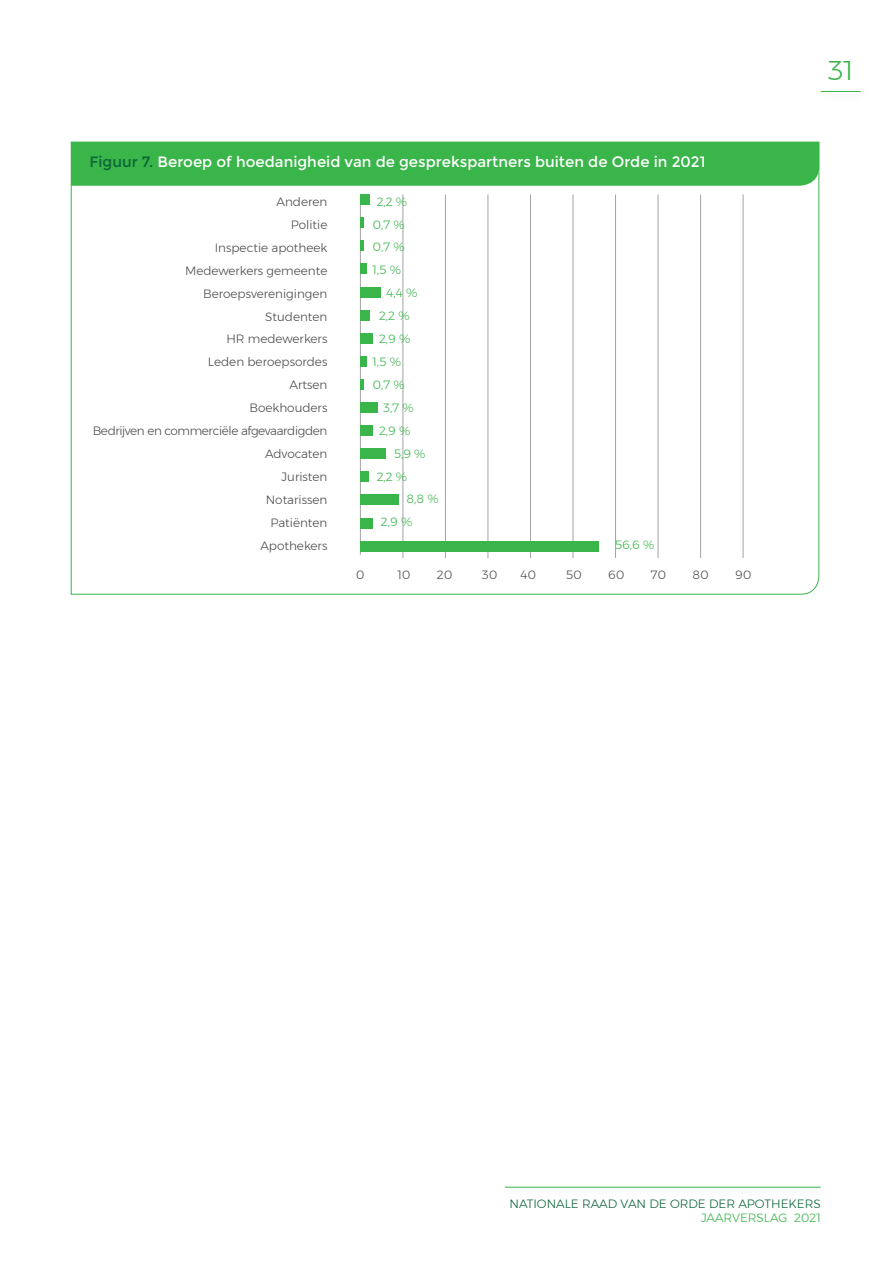
<style>
.page{position:relative;width:893px;height:1263px;background:#fff}
.page>*{position:absolute;margin:0;border:0;box-sizing:border-box;transform-origin:0 0}
.t1{font:300 27px "Gontserrat";color:#3ab54a}
.t2{font:15px "Montserrat";color:#fff}
.t3{font:300 12px "Gontserrat";color:#4b4c4d}
.t4{font:300 12px "Gontserrat";color:#3ab54a}
.t5{font:300 12px "Gontserrat";letter-spacing:-.03em;color:#4b4c4d}
.t6{font:300 12px "Gontserrat";color:#0c6638}
.s1{color:#0c6638}
</style>
<div class="page">
<div style="left:501px;top:1181px;width:330px;height:18px;background:#231f20;opacity:.25"></div>
<hr style="left:505px;top:1187px;width:316px;height:1px;background:#3ab54a">
<hr style="left:821px;top:91px;width:40px;height:1px;background:#3ab54a">
<svg style="left:70px;top:141px;width:750px;height:454px"></svg>
<div style="left:71px;top:142px;width:748px;height:44px;background:#3ab54a"></div>
<hr style="left:360px;top:194px;width:1px;height:361px;background:#a3a4a8">
<hr style="left:402px;top:194px;width:1px;height:364px;background:#a3a4a8">
<hr style="left:445px;top:194px;width:1px;height:364px;background:#a3a4a8">
<hr style="left:488px;top:194px;width:1px;height:364px;background:#a3a4a8">
<hr style="left:530px;top:194px;width:1px;height:364px;background:#a3a4a8">
<hr style="left:573px;top:194px;width:1px;height:364px;background:#a3a4a8">
<hr style="left:615px;top:194px;width:1px;height:364px;background:#a3a4a8">
<hr style="left:658px;top:194px;width:1px;height:364px;background:#a3a4a8">
<hr style="left:700px;top:194px;width:1px;height:364px;background:#a3a4a8">
<hr style="left:743px;top:194px;width:1px;height:364px;background:#a3a4a8">
<div style="left:360px;top:194px;width:9px;height:11px;background:#3ab54a"></div>
<svg style="left:360px;top:217px;width:3px;height:11px"></svg>
<svg style="left:360px;top:240px;width:3px;height:11px"></svg>
<div style="left:360px;top:263px;width:6px;height:11px;background:#3ab54a"></div>
<div style="left:360px;top:287px;width:20px;height:11px;background:#3ab54a"></div>
<div style="left:360px;top:310px;width:9px;height:11px;background:#3ab54a"></div>
<div style="left:360px;top:333px;width:12px;height:11px;background:#3ab54a"></div>
<div style="left:360px;top:356px;width:6px;height:11px;background:#3ab54a"></div>
<svg style="left:360px;top:379px;width:3px;height:11px"></svg>
<div style="left:360px;top:402px;width:18px;height:11px;background:#3ab54a"></div>
<div style="left:360px;top:425px;width:12px;height:11px;background:#3ab54a"></div>
<div style="left:360px;top:448px;width:25px;height:11px;background:#3ab54a"></div>
<div style="left:360px;top:471px;width:9px;height:11px;background:#3ab54a"></div>
<div style="left:360px;top:494px;width:38px;height:11px;background:#3ab54a"></div>
<div style="left:360px;top:518px;width:12px;height:10px;background:#3ab54a"></div>
<div style="left:360px;top:541px;width:238px;height:11px;background:#3ab54a"></div>
<p class="t2" style="left:89px;top:153px;width:617px"><span class="s1">Figuur 7.</span> Beroep of hoedanigheid van de gesprekspartners buiten de Orde in 2021</p>
<p class="t3" style="left:276px;top:193px;width:52px">Anderen</p>
<p class="t3" style="left:291px;top:216px;width:38px">Politie</p>
<p class="t3" style="left:215px;top:239px;width:114px">Inspectie apotheek</p>
<p class="t3" style="left:185px;top:261px;width:144px">Medewerkers gemeente</p>
<p class="t3" style="left:203px;top:284px;width:126px">Beroepsverenigingen</p>
<p class="t3" style="left:265px;top:307px;width:64px">Studenten</p>
<p class="t3" style="left:226px;top:330px;width:103px">HR medewerkers</p>
<p class="t3" style="left:208px;top:353px;width:121px">Leden beroepsordes</p>
<p class="t3" style="left:290px;top:376px;width:39px">Artsen</p>
<p class="t3" style="left:249px;top:399px;width:79px">Boekhouders</p>
<p class="t5" style="left:93px;top:422px;width:236px">Bedrijven en commerciële afgevaardigden</p>
<p class="t3" style="left:265px;top:445px;width:64px">Advocaten</p>
<p class="t3" style="left:282px;top:468px;width:47px">Juristen</p>
<p class="t3" style="left:266px;top:491px;width:63px">Notarissen</p>
<p class="t3" style="left:270px;top:513px;width:59px">Patiënten</p>
<p class="t3" style="left:260px;top:536px;width:69px">Apothekers</p>
<p class="t4" style="left:377px;top:192px;width:32px">2,2 %</p>
<p class="t4" style="left:372px;top:215px;width:34px">0,7 %</p>
<p class="t4" style="left:372px;top:238px;width:34px">0,7 %</p>
<p class="t4" style="left:372px;top:261px;width:30px">1,5 %</p>
<p class="t4" style="left:387px;top:284px;width:32px">4,4 %</p>
<p class="t4" style="left:379px;top:307px;width:32px">2,2 %</p>
<p class="t4" style="left:379px;top:330px;width:33px">2,9 %</p>
<p class="t4" style="left:372px;top:353px;width:30px">1,5 %</p>
<p class="t4" style="left:372px;top:376px;width:34px">0,7 %</p>
<p class="t4" style="left:383px;top:399px;width:32px">3,7 %</p>
<p class="t4" style="left:379px;top:421px;width:33px">2,9 %</p>
<p class="t4" style="left:394px;top:444px;width:33px">5,9 %</p>
<p class="t4" style="left:377px;top:467px;width:32px">2,2 %</p>
<p class="t4" style="left:406px;top:490px;width:34px">8,8 %</p>
<p class="t4" style="left:381px;top:513px;width:33px">2,9 %</p>
<p class="t4" style="left:615px;top:536px;width:41px">56,6 %</p>
<p class="t3" style="left:356px;top:566px;width:10px">0</p>
<p class="t3" style="left:397px;top:566px;width:14px">10</p>
<p class="t3" style="left:437px;top:566px;width:17px">20</p>
<p class="t3" style="left:482px;top:566px;width:17px">30</p>
<p class="t3" style="left:521px;top:566px;width:17px">40</p>
<p class="t3" style="left:566px;top:566px;width:17px">50</p>
<p class="t3" style="left:608px;top:566px;width:18px">60</p>
<p class="t3" style="left:651px;top:566px;width:17px">70</p>
<p class="t3" style="left:693px;top:566px;width:18px">80</p>
<p class="t3" style="left:735px;top:566px;width:18px">90</p>
<h1 class="t1" style="left:828px;top:50px;width:27px">31</h1>
<p class="t6" style="left:509px;top:1194px;width:313px">NATIONALE RAAD VAN DE ORDE DER APOTHEKERS</p>
<p class="t4" style="left:701px;top:1209px;width:121px">JAARVERSLAG 2021</p>
</div>
